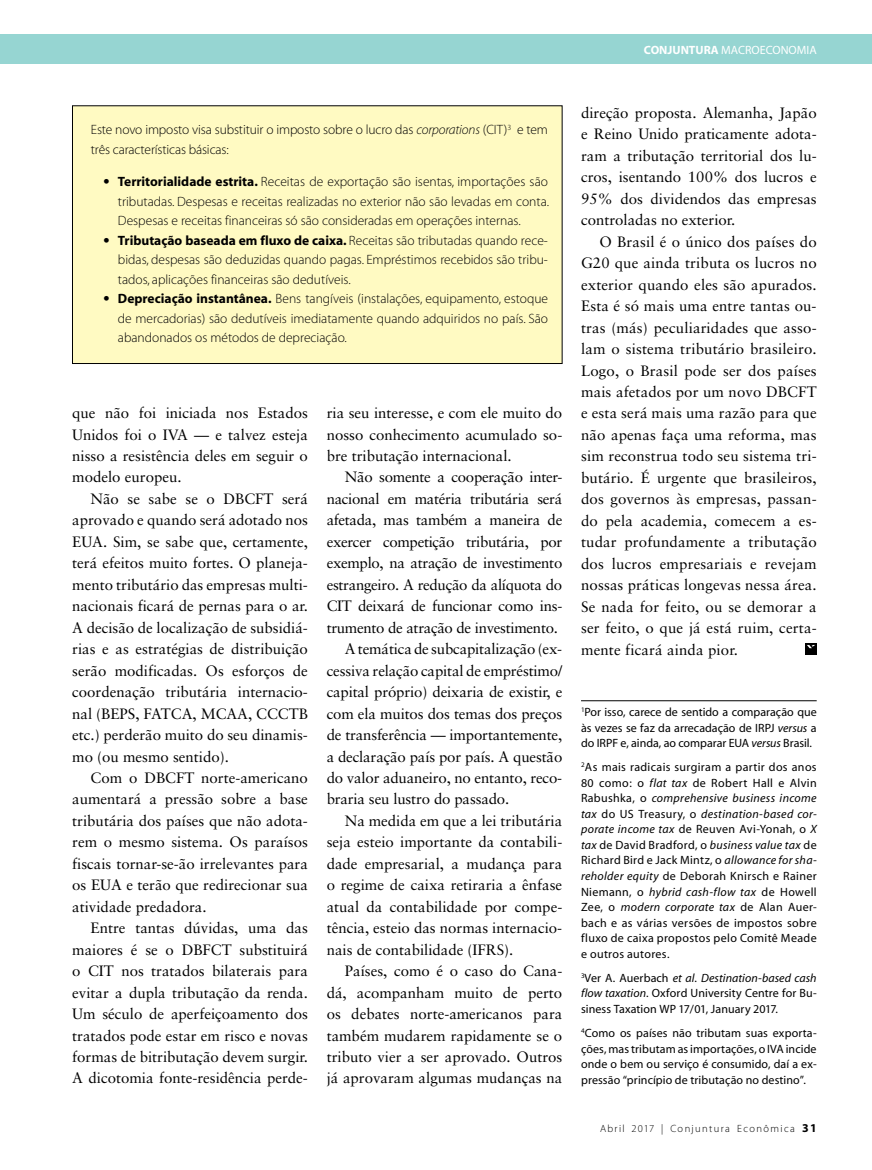
<style>
.page{position:relative;width:872px;height:1170px;background:#fff}
.page>*{position:absolute;margin:0;border:0;box-sizing:border-box;transform-origin:0 0}
.t1{font:15px/21.5px "Sabon";color:#000;text-align:justify}
.t2{font:15px "Sabon";letter-spacing:-.02em;color:#000}
.t3{font:13.5px/19.5px "Adobe Corp ID Myriad Lt";color:#000}
.t4{font:13.5px "Adobe Corp ID Myriad Bd";color:#000}
.t5{font:12px/15.6px "Adobe Corp ID Myriad Rg";letter-spacing:.02em;color:#000;text-align:justify}
.t6{font:12px/15.6px "Adobe Corp ID Myriad Rg It";letter-spacing:.025em;color:#000}
.t7{font:12px "Adobe Corp ID Myriad Rg It";letter-spacing:.005em;color:#000}
.t8{font:12px "Adobe Corp ID Myriad Rg";color:#fff}
.t9{font:10.5px "Adobe Corp ID Myriad Lt";letter-spacing:.125em;color:#000}
.s1{font-family:"Adobe Corp ID Myriad Bd"}
.s2{font-family:"Adobe Corp ID Myriad Lt It"}
.s3{font-family:"Sabon"}
.s4{font-family:"Adobe Corp ID Myriad Lt"}
.s5{font-family:"Adobe Corp ID Myriad Rg It"}
.s6{font-family:"Adobe Corp ID Myriad Rg"}
.s7{font-family:"Adobe Corp ID Myriad Bd";font-size:12px}
</style>
<div class="page">
<div style="left:0;top:34px;width:872px;height:30px;background:#96d5d2"></div>
<hr style="left:581px;top:700px;width:235px;height:1px;background:#000">
<div style="left:805px;top:643px;width:11px;height:11px;background:#000"></div>
<svg style="left:807px;top:645px;width:8px;height:3px"></svg>
<div style="left:72px;top:106px;width:490px;height:257px;background:#fffac2"></div>
<p class="t8" style="left:644px;top:44px;width:174px"><span class="s1">CONJUNTURA</span> MACROECONOMIA</p>
<p class="t3" style="left:91px;top:121px;width:458px">Este novo imposto visa substituir o imposto sobre o lucro das <span class="s2">corporations</span> (CIT)<sup>3</sup> e tem três características básicas:</p>
<p class="t3" style="left:118px;top:172px;width:433px;text-align:justify;text-indent:-15px"><span class="s3">•</span> <span class="s1">Territorialidade estrita.</span> Receitas de exportação são isentas, importações são tributadas. Despesas e receitas realizadas no exterior não são levadas em conta.<br>Despesas e receitas financeiras só são consideradas em operações internas.</p>
<p class="t4" style="left:103px;top:233px;width:446px"><span class="s3">•</span> Tributação baseada em fluxo de caixa. <span class="s4">Receitas são tributadas quando rece-</span></p>
<p class="t3" style="left:118px;top:250px;width:431px">bidas, despesas são deduzidas quando pagas. Empréstimos recebidos são tribu&shy;tados, aplicações financeiras são dedutíveis.</p>
<p class="t3" style="left:118px;top:289px;width:431px;text-align:justify;text-indent:-15px"><span class="s3">•</span> <span class="s1">Depreciação instantânea.</span> Bens tangíveis (instalações, equipamento, estoque de mercadorias) são dedutíveis imediatamente quando adquiridos no país. São abandonados os métodos de depreciação.</p>
<p class="t1" style="left:72px;top:402px;width:237px">que não foi iniciada nos Estados Unidos foi o IVA — e talvez esteja nisso a resistência deles em seguir o modelo europeu.</p>
<p class="t1" style="left:72px;top:488px;width:237px;text-indent:18px">Não se sabe se o DBCFT será aprovado e quando será adotado nos EUA. Sim, se sabe que, certamente, terá efeitos muito fortes. O planeja&shy;mento tributário das empresas multi&shy;nacionais ficará de pernas para o ar.<br>A decisão de localização de subsidiá&shy;rias e as estratégias de distribuição serão modificadas. Os esforços de coordenação tributária internacio&shy;nal (BEPS, FATCA, MCAA, CCCTB etc.) perderão muito do seu dinamis&shy;mo (ou mesmo sentido).</p>
<p class="t1" style="left:72px;top:766px;width:237px;text-indent:18px">Com o DBCFT norte-americano aumentará a pressão sobre a base tributária dos países que não adota&shy;rem o mesmo sistema. Os paraísos fiscais tornar-se-ão irrelevantes para os EUA e terão que redirecionar sua atividade predadora.</p>
<p class="t1" style="left:72px;top:917px;width:237px;text-indent:18px">Entre tantas dúvidas, uma das maiores é se o DBFCT substituirá o CIT nos tratados bilaterais para evitar a dupla tributação da renda.<br>Um século de aperfeiçoamento dos tratados pode estar em risco e novas formas de bitributação devem surgir.<br>A dicotomia fonte-residência perde-</p>
<p class="t1" style="left:327px;top:402px;width:237px">ria seu interesse, e com ele muito do nosso conhecimento acumulado so&shy;bre tributação internacional.</p>
<p class="t2" style="left:345px;top:468px;width:219px">Não somente a cooperação inter-</p>
<p class="t2" style="left:327px;top:489px;width:237px">nacional em matéria tributária será</p>
<p class="t2" style="left:327px;top:511px;width:237px">afetada, mas também a maneira de</p>
<p class="t2" style="left:327px;top:532px;width:237px">exercer competição tributária, por</p>
<p class="t2" style="left:327px;top:554px;width:237px">exemplo, na atração de investimento</p>
<p class="t2" style="left:327px;top:575px;width:237px">estrangeiro. A redução da alíquota do</p>
<p class="t2" style="left:327px;top:597px;width:237px">CIT deixará de funcionar como ins-</p>
<p class="t2" style="left:327px;top:618px;width:233px">trumento de atração de investimento.</p>
<p class="t1" style="left:345px;top:638px;width:219px">A temática de subcapitalização (ex-</p>
<p class="t1" style="left:327px;top:659px;width:237px">cessiva relação capital de empréstimo/</p>
<p class="t1" style="left:327px;top:681px;width:237px">capital próprio) deixaria de existir, e</p>
<p class="t1" style="left:327px;top:702px;width:237px">com ela muitos dos temas dos preços</p>
<p class="t1" style="left:327px;top:724px;width:237px">de transferência — importantemente,</p>
<p class="t1" style="left:327px;top:745px;width:237px">a declaração país por país. A questão</p>
<p class="t1" style="left:327px;top:766px;width:237px">do valor aduaneiro, no entanto, reco-</p>
<p class="t1" style="left:327px;top:788px;width:184px">braria seu lustro do passado.</p>
<p class="t1" style="left:345px;top:809px;width:219px">Na medida em que a lei tributária</p>
<p class="t1" style="left:327px;top:831px;width:237px">seja esteio importante da contabili-</p>
<p class="t1" style="left:327px;top:852px;width:237px">dade empresarial, a mudança para</p>
<p class="t1" style="left:327px;top:874px;width:237px">o regime de caixa retiraria a ênfase</p>
<p class="t1" style="left:327px;top:895px;width:237px">atual da contabilidade por compe-</p>
<p class="t1" style="left:327px;top:917px;width:237px">tência, esteio das normas internacio-</p>
<p class="t1" style="left:327px;top:938px;width:188px">nais de contabilidade (IFRS).</p>
<p class="t1" style="left:345px;top:959px;width:219px">Países, como é o caso do Cana-</p>
<p class="t1" style="left:327px;top:981px;width:237px">dá, acompanham muito de perto</p>
<p class="t1" style="left:327px;top:1002px;width:237px">os debates norte-americanos para</p>
<p class="t1" style="left:327px;top:1024px;width:237px">também mudarem rapidamente se o</p>
<p class="t1" style="left:327px;top:1045px;width:237px">tributo vier a ser aprovado. Outros</p>
<p class="t1" style="left:327px;top:1067px;width:237px">já aprovaram algumas mudanças na</p>
<p class="t1" style="left:581px;top:102px;width:237px">direção proposta. Alemanha, Japão e Reino Unido praticamente adota&shy;ram a tributação territorial dos lu&shy;cros, isentando 100% dos lucros e 95% dos dividendos das empresas controladas no exterior.</p>
<p class="t1" style="left:581px;top:230px;width:237px;text-indent:18px">O Brasil é o único dos países do G20 que ainda tributa os lucros no exterior quando eles são apurados.<br>Esta é só mais uma entre tantas ou&shy;tras (más) peculiaridades que asso&shy;lam o sistema tributário brasileiro.<br>Logo, o Brasil pode ser dos países mais afetados por um novo DBCFT e esta será mais uma razão para que não apenas faça uma reforma, mas sim reconstrua todo seu sistema tri&shy;butário. É urgente que brasileiros, dos governos às empresas, passan&shy;do pela academia, comecem a es&shy;tudar profundamente a tributação dos lucros empresariais e revejam nossas práticas longevas nessa área.<br>Se nada for feito, ou se demorar a ser feito, o que já está ruim, certa&shy;mente ficará ainda pior.</p>
<p class="t5" style="left:581px;top:704px;width:237px"><sup>1</sup>Por isso, carece de sentido a comparação que às vezes se faz da arrecadação de IRPJ <span class="s5">versus</span> a do IRPF e, ainda, ao comparar EUA <span class="s5">versus</span> Brasil.</p>
<p class="t5" style="left:581px;top:759px;width:237px"><sup>2</sup>As mais radicais surgiram a partir dos anos<br>80 como: o <span class="s5">flat tax</span> de Robert Hall e Alvin</p>
<p class="t6" style="left:581px;top:791px;width:237px"><span class="s6">Rabushka, o</span> comprehensive business income tax <span class="s6">do US Treasury, o</span> destination-based cor-</p>
<p class="t5" style="left:581px;top:822px;width:237px"><span class="s5">porate income tax</span> de Reuven Avi-Yonah, o <span class="s5">X</span></p>
<p class="t6" style="left:581px;top:837px;width:237px">tax <span class="s6">de David Bradford, o</span> business value tax <span class="s6">de</span></p>
<p class="t5" style="left:581px;top:853px;width:237px">Richard Bird e Jack Mintz, o <span class="s5">allowance for sha&shy;reholder equity</span> de Deborah Knirsch e Rainer</p>
<p class="t6" style="left:581px;top:884px;width:237px"><span class="s6">Niemann, o</span> hybrid cash-flow tax <span class="s6">de Howell<br>Zee, o</span> modern corporate tax <span class="s6">de Alan Auer-</span></p>
<p class="t5" style="left:581px;top:915px;width:237px">bach e as várias versões de impostos sobre fluxo de caixa propostos pelo Comitê Meade e outros autores.</p>
<p class="t7" style="left:581px;top:971px;width:237px"><sup>3</sup><span class="s6">Ver A. Auerbach</span> et al<span class="s6">.</span> Destination-based cash</p>
<p class="t5" style="left:581px;top:985px;width:237px"><span class="s5">flow taxation</span>. Oxford University Centre for Bu&shy;siness Taxation WP 17/01, January 2017.</p>
<p class="t5" style="left:581px;top:1025px;width:237px"><sup>4</sup>Como os países não tributam suas exporta&shy;ções, mas tributam as importações, o IVA incide onde o bem ou serviço é consumido, daí a ex&shy;pressão “princípio de tributação no destino”.</p>
<p class="t9" style="left:600px;top:1122px;width:218px">Abril 2017 | Conjuntura Econômica <span class="s7">31</span></p>
</div>
